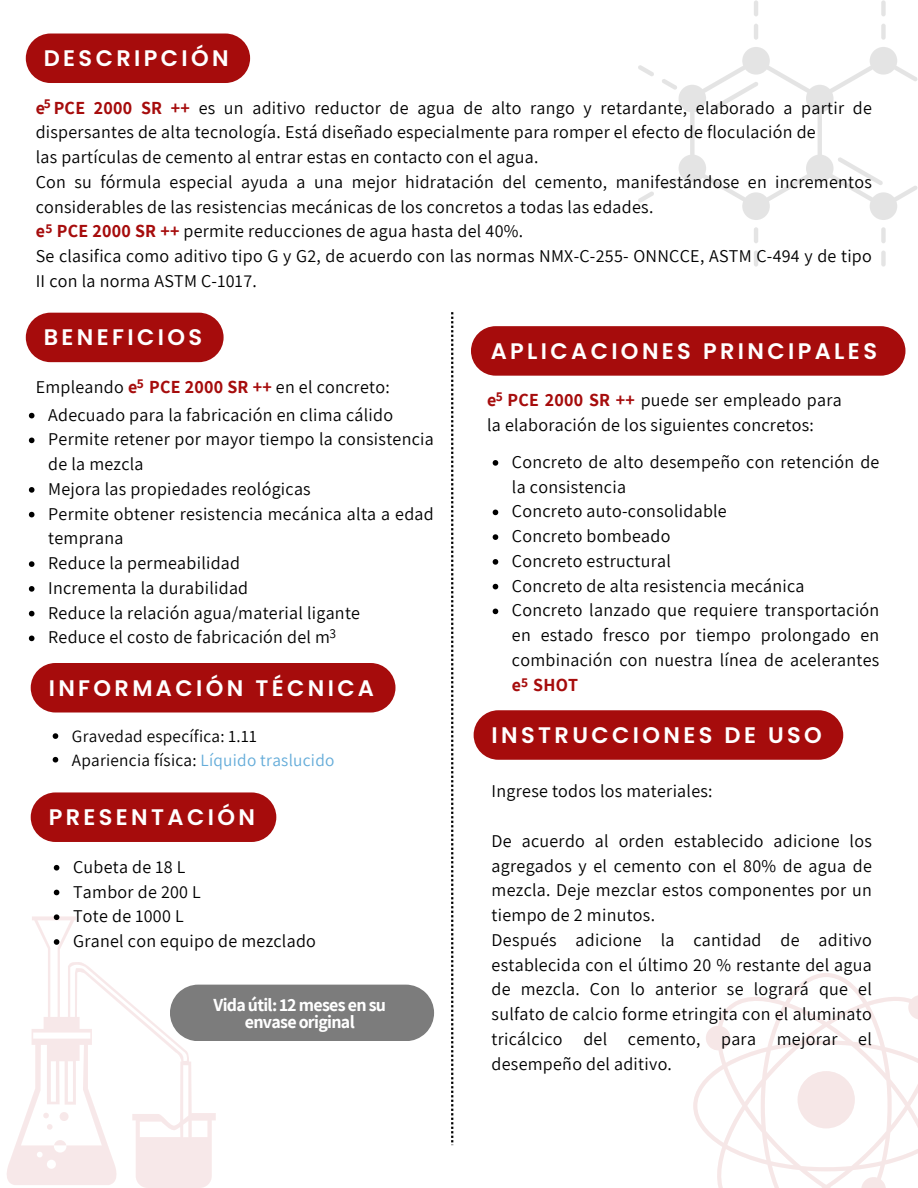
<style>
.page{position:relative;width:918px;height:1188px;background:#fff}
.page>*{position:absolute;margin:0;border:0;box-sizing:border-box;transform-origin:0 0}
.t1{font:600 22.5px "Poppins";letter-spacing:.15em;color:#fff}
.t2{font:18px/24.8px "Assistant";letter-spacing:.015em;color:#000}
.t3{font:700 18px/16.8px "Assistant";letter-spacing:-.04em;color:#fff;text-align:center}
.t4{font:17.25px "Assistant";letter-spacing:.015em;color:#000}
.t5{font:700 13.5px "Assistant";color:#a60c0c}
.t6{font:13.5px "Assistant";color:#000}
.s1{font-weight:700;color:#a60c0c}
.s2{color:#64acd9}
</style>
<div class="page">
<svg style="left:638px;top:65px;width:16px;height:11px"></svg>
<svg style="left:638px;top:191px;width:16px;height:12px"></svg>
<hr style="left:754px;top:227px;width:4px;height:16px;background:#e4e4e4;border-radius:2px">
<hr style="left:754px;top:251px;width:4px;height:16px;background:#e4e4e4;border-radius:2px">
<div style="left:881px;top:227px;width:5px;height:16px;background:#e4e4e4;border-radius:2px"></div>
<div style="left:881px;top:251px;width:5px;height:16px;background:#e4e4e4;border-radius:2px"></div>
<hr style="left:754px;top:0;width:4px;height:16px;background:#e4e4e4;border-radius:2px">
<hr style="left:754px;top:24px;width:4px;height:16px;background:#e4e4e4;border-radius:2px">
<div style="left:881px;top:0;width:5px;height:16px;background:#e4e4e4;border-radius:2px"></div>
<div style="left:881px;top:24px;width:5px;height:16px;background:#e4e4e4;border-radius:2px"></div>
<svg style="left:662px;top:47px;width:256px;height:173px"></svg>
<svg style="left:693px;top:973px;width:225px;height:215px"></svg>
<div style="left:798px;top:1071px;width:57px;height:57px;background:#f6e7e7;border-radius:50%"></div>
<svg style="left:7px;top:916px;width:209px;height:272px"></svg>
<svg style="left:60px;top:1112px;width:9px;height:9px"></svg>
<svg style="left:43px;top:1113px;width:6px;height:5px"></svg>
<svg style="left:47px;top:1124px;width:6px;height:6px"></svg>
<svg style="left:54px;top:1140px;width:12px;height:5px"></svg>
<div style="left:26px;top:34px;width:224px;height:49px;background:#a60c0c;border-radius:25px"></div>
<svg style="left:451px;top:312px;width:2px;height:833px"></svg>
<div style="left:26px;top:313px;width:198px;height:49px;background:#a60c0c;border-radius:25px"></div>
<svg style="left:29px;top:413px;width:6px;height:5px"></svg>
<svg style="left:29px;top:438px;width:6px;height:5px"></svg>
<svg style="left:29px;top:487px;width:6px;height:6px"></svg>
<svg style="left:29px;top:512px;width:6px;height:5px"></svg>
<svg style="left:29px;top:561px;width:6px;height:6px"></svg>
<svg style="left:29px;top:586px;width:6px;height:6px"></svg>
<svg style="left:29px;top:611px;width:6px;height:5px"></svg>
<svg style="left:29px;top:636px;width:6px;height:5px"></svg>
<div style="left:31px;top:663px;width:364px;height:50px;background:#a60c0c;border-radius:25px"></div>
<svg style="left:53px;top:733px;width:5px;height:6px"></svg>
<svg style="left:53px;top:757px;width:5px;height:6px"></svg>
<div style="left:31px;top:792px;width:245px;height:50px;background:#a60c0c;border-radius:25px"></div>
<svg style="left:54px;top:865px;width:5px;height:6px"></svg>
<svg style="left:54px;top:890px;width:5px;height:5px"></svg>
<svg style="left:54px;top:914px;width:5px;height:6px"></svg>
<svg style="left:54px;top:939px;width:5px;height:6px"></svg>
<div style="left:170px;top:985px;width:264px;height:56px;background:#7c7c7c"></div>
<div style="left:471px;top:326px;width:434px;height:50px;background:#a60c0c;border-radius:25px"></div>
<svg style="left:493px;top:460px;width:5px;height:6px"></svg>
<svg style="left:493px;top:510px;width:5px;height:5px"></svg>
<svg style="left:493px;top:534px;width:5px;height:6px"></svg>
<svg style="left:493px;top:559px;width:5px;height:6px"></svg>
<svg style="left:493px;top:584px;width:5px;height:5px"></svg>
<svg style="left:493px;top:609px;width:5px;height:5px"></svg>
<div style="left:474px;top:710px;width:369px;height:50px;background:#a60c0c;border-radius:25px"></div>
<p class="t1" style="left:44px;top:43px;width:186px">DESCRIPCIÓN</p>
<p class="t5" style="left:44px;top:95px;width:9px">5</p>
<p class="t2" style="left:36px;top:95px;width:838px"><span class="s1">e PCE 2000 SR ++</span> es un aditivo reductor de agua de alto rango y retardante, elaborado a partir de dispersantes de alta tecnología. Está diseñado especialmente para romper el efecto de floculación de</p>
<p class="t2" style="left:36px;top:144px;width:504px">las partículas de cemento al entrar estas en contacto con el agua.</p>
<p class="t2" style="left:36px;top:169px;width:838px">Con su fórmula especial ayuda a una mejor hidratación del cemento, manifestándose en incrementos considerables de las resistencias mecánicas de los concretos a todas las edades.</p>
<p class="t2" style="left:36px;top:218px;width:489px"><span class="s1">e PCE 2000 SR ++</span> permite reducciones de agua hasta del 40%.</p>
<p class="t2" style="left:36px;top:243px;width:838px">Se clasifica como aditivo tipo G y G2, de acuerdo con las normas NMX-C-255- ONNCCE, ASTM C-494 y de tipo<br>II con la norma ASTM C-1017.</p>
<p class="t5" style="left:46px;top:220px;width:9px">5</p>
<h1 class="t1" style="left:44px;top:322px;width:160px">BENEFICIOS</h1>
<p class="t5" style="left:137px;top:374px;width:9px">5</p>
<p class="t2" style="left:36px;top:374px;width:355px">Empleando <span class="s1">e PCE 2000 SR ++</span> en el concreto:</p>
<p class="t2" style="left:48px;top:402px;width:346px">Adecuado para la fabricación en clima cálido</p>
<p class="t2" style="left:48px;top:426px;width:387px">Permite retener por mayor tiempo la consistencia de la mezcla</p>
<p class="t2" style="left:48px;top:476px;width:264px">Mejora las propiedades reológicas</p>
<p class="t2" style="left:48px;top:501px;width:387px">Permite obtener resistencia mecánica alta a edad temprana</p>
<p class="t2" style="left:48px;top:550px;width:193px">Reduce la permeabilidad</p>
<p class="t2" style="left:48px;top:575px;width:202px">Incrementa la durabilidad</p>
<p class="t2" style="left:48px;top:600px;width:313px">Reduce la relación agua/material ligante</p>
<h1 class="t2" style="left:48px;top:624px;width:283px">Reduce el costo de fabricación del m</h1>
<p class="t1" style="left:49px;top:672px;width:327px">INFORMACIÓN TÉCNICA</p>
<p class="t4" style="left:72px;top:725px;width:186px">Gravedad específica: 1.11</p>
<p class="t4" style="left:72px;top:748px;width:264px">Apariencia física: <span class="s2">Líquido traslucido</span></p>
<p class="t1" style="left:49px;top:801px;width:208px">PRESENTACIÓN</p>
<p class="t2" style="left:73px;top:854px;width:114px">Cubeta de 18 L</p>
<p class="t2" style="left:73px;top:879px;width:129px">Tambor de 200 L</p>
<p class="t2" style="left:73px;top:903px;width:112px">Tote de 1000 L</p>
<p class="t2" style="left:73px;top:928px;width:244px">Granel con equipo de mezclado</p>
<h1 class="t6" style="left:330px;top:624px;width:8px">3</h1>
<p class="t3" style="left:214px;top:996px;width:174px">Vida útil: 12 meses en su envase original</p>
<p class="t1" style="left:491px;top:335px;width:388px">APLICACIONES PRINCIPALES</p>
<h1 class="t5" style="left:496px;top:388px;width:9px">5</h1>
<p class="t2" style="left:487px;top:387px;width:356px"><span class="s1">e PCE 2000 SR ++</span> puede ser empleado para la elaboración de los siguientes concretos:</p>
<p class="t2" style="left:512px;top:449px;width:369px">Concreto de alto desempeño con retención de la consistencia</p>
<h1 class="t2" style="left:512px;top:498px;width:216px">Concreto auto-consolidable</h1>
<p class="t2" style="left:512px;top:523px;width:160px">Concreto bombeado</p>
<p class="t2" style="left:512px;top:548px;width:160px">Concreto estructural</p>
<h1 class="t2" style="left:512px;top:573px;width:294px">Concreto de alta resistencia mecánica</h1>
<p class="t2" style="left:512px;top:597px;width:369px;text-align:justify">Concreto lanzado que requiere transportación en estado fresco por tiempo prolongado en combinación con nuestra línea de acelerantes <span class="s1">e SHOT</span></p>
<p class="t5" style="left:521px;top:673px;width:9px">5</p>
<p class="t1" style="left:492px;top:719px;width:332px">INSTRUCCIONES DE USO</p>
<p class="t2" style="left:492px;top:778px;width:222px">Ingrese todos los materiales:</p>
<p class="t2" style="left:492px;top:828px;width:382px;text-align:justify">De acuerdo al orden establecido adicione los agregados y el cemento con el 80% de agua de mezcla. Deje mezclar estos componentes por un tiempo de 2 minutos.</p>
<h2 class="t2" style="left:492px;top:927px;width:382px;text-align:justify">Después adicione la cantidad de aditivo establecida con el último 20 % restante del agua de mezcla. Con lo anterior se logrará que el sulfato de calcio forme etringita con el aluminato tricálcico del cemento, para mejorar el desempeño del aditivo.</h2>
</div>
